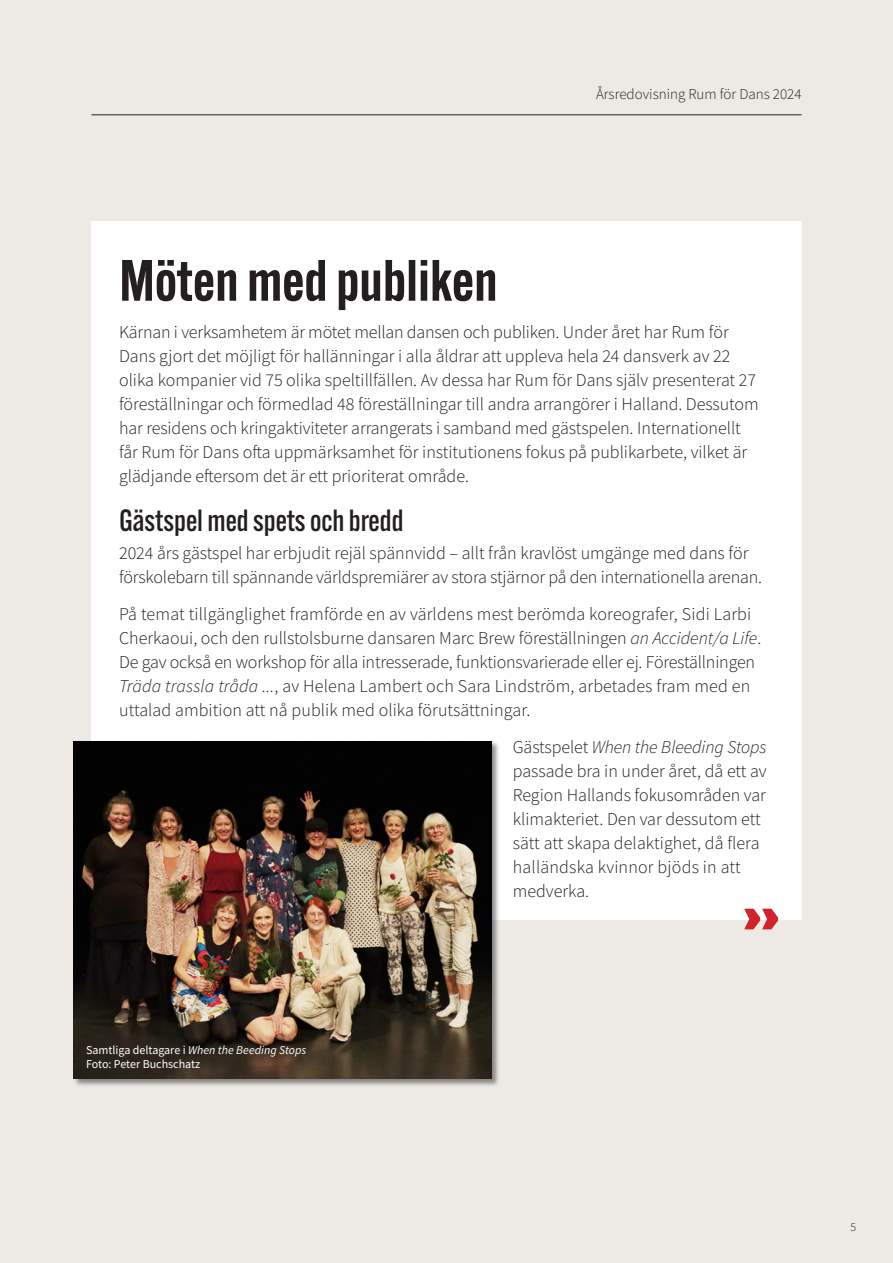
<style>
.page{position:relative;width:893px;height:1263px;background:#edeae6}
.page>*{position:absolute;margin:0;border:0;box-sizing:border-box;transform-origin:0 0}
.t1{font:900 60px "Alternate Gothic ATF";color:#d1232a}
.Rubrik_stor{font:600 57px "Alternate Gothic ATF";color:#231f20}
.Rubrik_liten{font:500 30px "Alternate Gothic ATF";color:#231f20}
.Bröd{font:300 18px/24px "Source Sans Pro";color:#231f20}
.Bröd-2{font:300 15px "Source Sans Pro";color:#231f20}
.t2{font:italic 12px "Source Sans Pro";color:#fff}
.t3{font:12px "Source Sans Pro";color:#fff}
.t4{font:300 12px "Source Sans Pro";color:#231f20}
.s1{font-style:italic}
.s2{font-style:normal}
</style>
<div class="page">
<div style="left:91px;top:221px;width:710px;height:698px;background:#fff"></div>
<hr style="left:91px;top:114px;width:710px;height:1px;background:#231f20">
<div style="left:73px;top:740px;width:428px;height:347px;background:#231f20;opacity:.5"></div>
<img style="left:73px;top:741px;width:419px;height:337px">
<p class="Bröd-2" style="left:596px;top:85px;width:207px">Årsredovisning Rum för Dans 2024</p>
<p class="Rubrik_stor" style="left:119px;top:244px;width:380px">Möten med publiken</p>
<p class="Bröd" style="left:119px;top:319px;width:641px">Kärnan i verksamhetem är mötet mellan dansen och publiken. Under året har Rum för Dans gjort det möjligt för hallänningar i alla åldrar att uppleva hela 24 dansverk av 22 olika kompanier vid 75 olika speltillfällen. Av dessa har Rum för Dans själv presenterat 27 föreställningar och förmedlad 48 föreställningar till andra arrangörer i Halland. Dessutom har residens och kringaktiviteter arrangerats i samband med gästspelen. Internationellt får Rum för Dans ofta uppmärksamhet för institutionens fokus på publikarbete, vilket är glädjande eftersom det är ett prioriterat område.</p>
<p class="Rubrik_liten" style="left:119px;top:502px;width:286px">Gästspel med spets och bredd</p>
<p class="Bröd" style="left:119px;top:541px;width:645px">2024 års gästspel har erbjudit rejäl spännvidd – allt från kravlöst umgänge med dans för förskolebarn till spännande världspremiärer av stora stjärnor på den internationella arenan.</p>
<p class="Bröd" style="left:119px;top:602px;width:644px">På temat tillgänglighet framförde en av världens mest berömda koreografer, Sidi Larbi Cherkaoui, och den rullstolsburne dansaren Marc Brew föreställningen <span class="s1">an Accident/a Life</span>.<br>De gav också en workshop för alla intresserade, funktionsvarierade eller ej. Föreställningen <span class="s1">Träda trassla tråda ...</span>, av Helena Lambert och Sara Lindström, arbetades fram med en uttalad ambition att nå publik med olika förutsättningar.</p>
<p class="Bröd" style="left:513px;top:735px;width:255px">Gästspelet <span class="s1">When the Bleeding Stops </span>passade bra in under året, då ett av<br>Region Hallands fokusområden var klimakteriet. Den var dessutom ett sätt att skapa delaktighet, då flera halländska kvinnor bjöds in att medverka.</p>
<p class="t2" style="left:86px;top:1042px;width:222px"><span class="s2">Samtliga deltagare i</span> When the Beeding Stops</p>
<p class="t3" style="left:86px;top:1056px;width:116px">Foto: Peter Buchschatz</p>
<p class="t1" style="left:743px;top:882px;width:37px">››</p>
<p class="t4" style="left:850px;top:1219px;width:7px">5</p>
</div>
